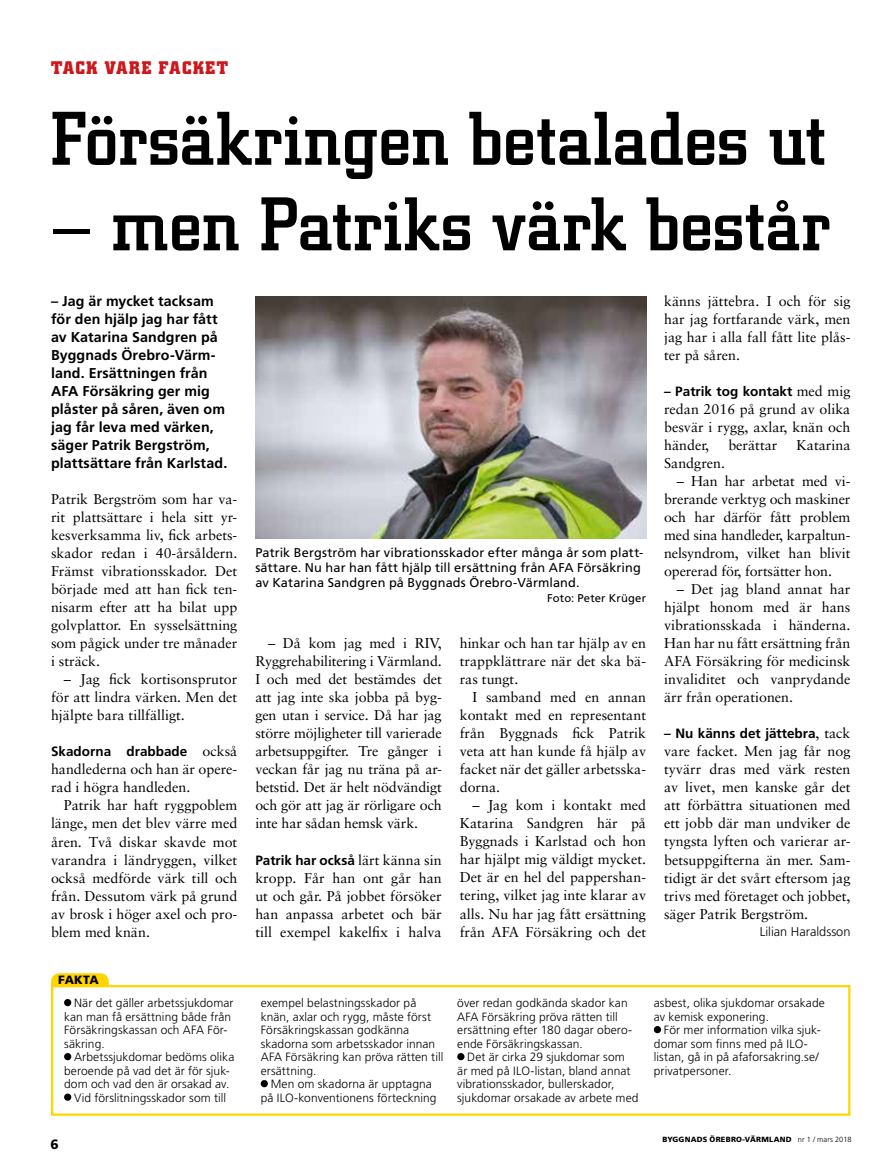
<style>
.page{position:relative;width:893px;height:1170px;background:#fff}
.page>*{position:absolute;margin:0;border:0;box-sizing:border-box;transform-origin:0 0}
.t1{font:500 75px "City";letter-spacing:.01em;color:#000}
.t2{font:700 18px "City";letter-spacing:.09em;color:#cd171a}
.t3{font:14.25px/18px "Sabon";color:#000;text-align:justify}
.t4{font:700 14.25px/18px "Frutiger";letter-spacing:.01em;color:#000}
.t5{font:700 13.5px "Frutiger";color:#000}
.t6{font:900 13.5px "Frutiger";color:#000}
.t7{font:12.75px/15px "Frutiger";letter-spacing:.01em;color:#000}
.t8{font:300 12.75px "Frutiger";color:#000}
.t9{font:300 12px/13.5px "Frutiger";letter-spacing:.005em;color:#000}
.t10{font:900 12px "Frutiger";color:#000}
.t11{font:11.25px "Frutiger";letter-spacing:.015em;color:#000}
.t12{font:900 7.5px "Frutiger";letter-spacing:.03em;color:#000}
.s1{font-family:"Sabon";font-weight:400;font-size:14.25px}
.s2{font-weight:300}
</style>
<div class="page">
<img style="left:255px;top:296px;width:391px;height:242px">
<div style="left:51px;top:973px;width:58px;height:24px;background:#ffd500;border-radius:9px"></div>
<div style="left:51px;top:984px;width:799px;height:131px;background:#fff;border:2px solid #ffd500"></div>
<svg style="left:64px;top:999px;width:7px;height:7px"></svg>
<svg style="left:64px;top:1053px;width:7px;height:7px"></svg>
<svg style="left:64px;top:1093px;width:7px;height:7px"></svg>
<svg style="left:261px;top:1080px;width:7px;height:7px"></svg>
<svg style="left:457px;top:1053px;width:7px;height:7px"></svg>
<svg style="left:654px;top:1026px;width:7px;height:7px"></svg>
<p class="t2" style="left:51px;top:57px;width:179px">TACK VARE FACKET</p>
<h1 class="t1" style="left:51px;top:97px;width:776px">Försäkringen betalades ut</h1>
<h1 class="t1" style="left:51px;top:183px;width:780px">– men Patriks värk består</h1>
<p class="t4" style="left:51px;top:292px;width:178px">– Jag är mycket tacksam för den hjälp jag har fått av Katarina Sandgren på<br>Byggnads Örebro-Värm&shy;land. Ersättningen från<br>AFA Försäkring ger mig plåster på såren, även om jag får leva med värken, säger Patrik Bergström, plattsättare från Karlstad.</p>
<p class="t3" style="left:51px;top:490px;width:188px">Patrik Bergström som har va&shy;rit plattsättare i hela sitt yr&shy;kesverksamma liv, fick arbets&shy;skador redan i 40-årsåldern.<br>Främst vibrationsskador. Det började med att han fick ten&shy;nisarm efter att ha bilat upp golvplattor. En sysselsättning som pågick under tre månader i sträck.</p>
<p class="t3" style="left:51px;top:670px;width:188px;text-indent:13px">– Jag fick kortisonsprutor för att lindra värken. Men det hjälpte bara tillfälligt.</p>
<p class="t5" style="left:51px;top:743px;width:188px">Skadorna drabbade <span class="s1">också</span></p>
<p class="t3" style="left:51px;top:760px;width:188px">handlederna och han är opere&shy;rad i högra handleden.</p>
<p class="t3" style="left:51px;top:796px;width:188px;text-indent:13px">Patrik har haft ryggpoblem länge, men det blev värre med åren. Två diskar skavde mot varandra i ländryggen, vilket också medförde värk till och från. Dessutom värk på grund av brosk i höger axel och pro&shy;blem med knän.</p>
<p class="t10" style="left:58px;top:972px;width:42px">FAKTA</p>
<p class="t9" style="left:64px;top:996px;width:171px;text-indent:10px">När det gäller arbetssjukdomar kan man få ersättning både från<br>Försäkringskassan och AFA För&shy;säkring.</p>
<p class="t9" style="left:74px;top:1050px;width:162px">Arbetssjukdomar bedöms olika</p>
<p class="t9" style="left:64px;top:1063px;width:167px">beroende på vad det är för sjuk-</p>
<p class="t9" style="left:64px;top:1077px;width:167px">dom och vad den är orsakad av.</p>
<p class="t9" style="left:74px;top:1090px;width:154px">Vid förslitningsskador som till</p>
<p class="t6" style="left:50px;top:1135px;width:10px">6</p>
<p class="t7" style="left:255px;top:544px;width:389px">Patrik Bergström har vibrationsskador efter många år som platt&shy;sättare. Nu har han fått hjälp till ersättning från AFA Försäkring av Katarina Sandgren på Byggnads Örebro-Värmland.</p>
<p class="t11" style="left:547px;top:591px;width:100px">Foto: Peter Krüger</p>
<p class="t3" style="left:255px;top:634px;width:188px;text-indent:13px">– Då kom jag med i RIV, Ryggrehabilitering i Värmland.<br>I och med det bestämdes det att jag inte ska jobba på byg&shy;gen utan i service. Då har jag större möjligheter till varierade arbetsuppgifter. Tre gånger i veckan får jag nu träna på ar&shy;betstid. Det är helt nödvändigt och gör att jag är rörligare och inte har sådan hemsk värk.</p>
<p class="t5" style="left:255px;top:851px;width:188px">Patrik har också <span class="s1">lärt känna sin</span></p>
<p class="t3" style="left:255px;top:868px;width:188px">kropp. Får han ont går han ut och går. På jobbet försöker han anpassa arbetet och bär till exempel kakelfix i halva</p>
<p class="t3" style="left:460px;top:634px;width:188px">hinkar och han tar hjälp av en trappklättrare när det ska bä&shy;ras tungt.</p>
<p class="t3" style="left:460px;top:688px;width:188px;text-indent:13px">I samband med en annan kontakt med en representant från Byggnads fick Patrik veta att han kunde få hjälp av facket när det gäller arbetsska&shy;dorna.</p>
<p class="t3" style="left:460px;top:796px;width:188px;text-indent:13px">– Jag kom i kontakt med Katarina Sandgren här på Byggnads i Karlstad och hon har hjälpt mig väldigt mycket.<br>Det är en hel del pappershan&shy;tering, vilket jag inte klarar av alls. Nu har jag fått ersättning från AFA Försäkring och det</p>
<p class="t3" style="left:664px;top:292px;width:188px">känns jättebra. I och för sig har jag fortfarande värk, men jag har i alla fall fått lite plås&shy;ter på såren.</p>
<p class="t5" style="left:664px;top:383px;width:188px">– Patrik tog kontakt <span class="s1">med mig</span></p>
<p class="t3" style="left:664px;top:400px;width:188px">redan 2016 på grund av olika besvär i rygg, axlar, knän och händer,</p>
<p class="t3" style="left:728px;top:436px;width:51px">berättar</p>
<p class="t3" style="left:797px;top:436px;width:55px">Katarina</p>
<p class="t3" style="left:664px;top:454px;width:62px">Sandgren.</p>
<p class="t3" style="left:664px;top:472px;width:188px;text-indent:13px">– Han har arbetat med vi&shy;brerande verktyg och maskiner och har därför fått problem med sina handleder, karpaltun&shy;nelsyndrom, vilket han blivit opererad för, fortsätter hon.</p>
<p class="t3" style="left:664px;top:580px;width:188px;text-indent:13px">– Det jag bland annat har hjälpt honom med är hans vibrationsskada i händerna.<br>Han har nu fått ersättning från AFA Försäkring för medicinsk invaliditet och vanprydande ärr från operationen.</p>
<p class="t5" style="left:664px;top:725px;width:188px">– Nu känns det jättebra<span class="s1">, tack</span></p>
<p class="t3" style="left:664px;top:742px;width:188px">vare facket. Men jag får nog tyvärr dras med värk resten av livet, men kanske går det att förbättra situationen med ett jobb där man undviker de tyngsta lyften och varierar ar&shy;betsuppgifterna än mer. Sam&shy;tidigt är det svårt eftersom jag trivs med företaget och jobbet, säger Patrik Bergström.</p>
<p class="t8" style="left:760px;top:924px;width:92px">Lilian Haraldsson</p>
<p class="t9" style="left:261px;top:996px;width:184px">exempel belastningsskador på knän, axlar och rygg, måste först<br>Försäkringskassan godkänna skadorna som arbetsskador innan<br>AFA Försäkring kan pröva rätten till ersättning.</p>
<p class="t9" style="left:261px;top:1077px;width:177px;text-align:center">Men om skadorna är upptagna på ILO-konventionens förteckning</p>
<p class="t9" style="left:457px;top:996px;width:176px">över redan godkända skador kan<br>AFA Försäkring pröva rätten till ersättning efter 180 dagar obero&shy;ende Försäkringskassan.</p>
<p class="t9" style="left:457px;top:1050px;width:183px;text-indent:10px">Det är cirka 29 sjukdomar som<br>är med på ILO-listan, bland annat vibrationsskador, bullerskador, sjukdomar orsakade av arbete med</p>
<p class="t9" style="left:654px;top:996px;width:172px">asbest, olika sjukdomar orsakade av kemisk exponering.</p>
<p class="t9" style="left:654px;top:1023px;width:167px;text-indent:10px">För mer information vilka sjuk&shy;domar som finns med på ILO&shy;listan, gå in på afaforsakring.se/ privatpersoner.</p>
<p class="t12" style="left:662px;top:1134px;width:191px">BYGGNADS ÖREBRO-VÄRMLAND <span class="s2">nr 1 / mars 2018</span></p>
</div>
